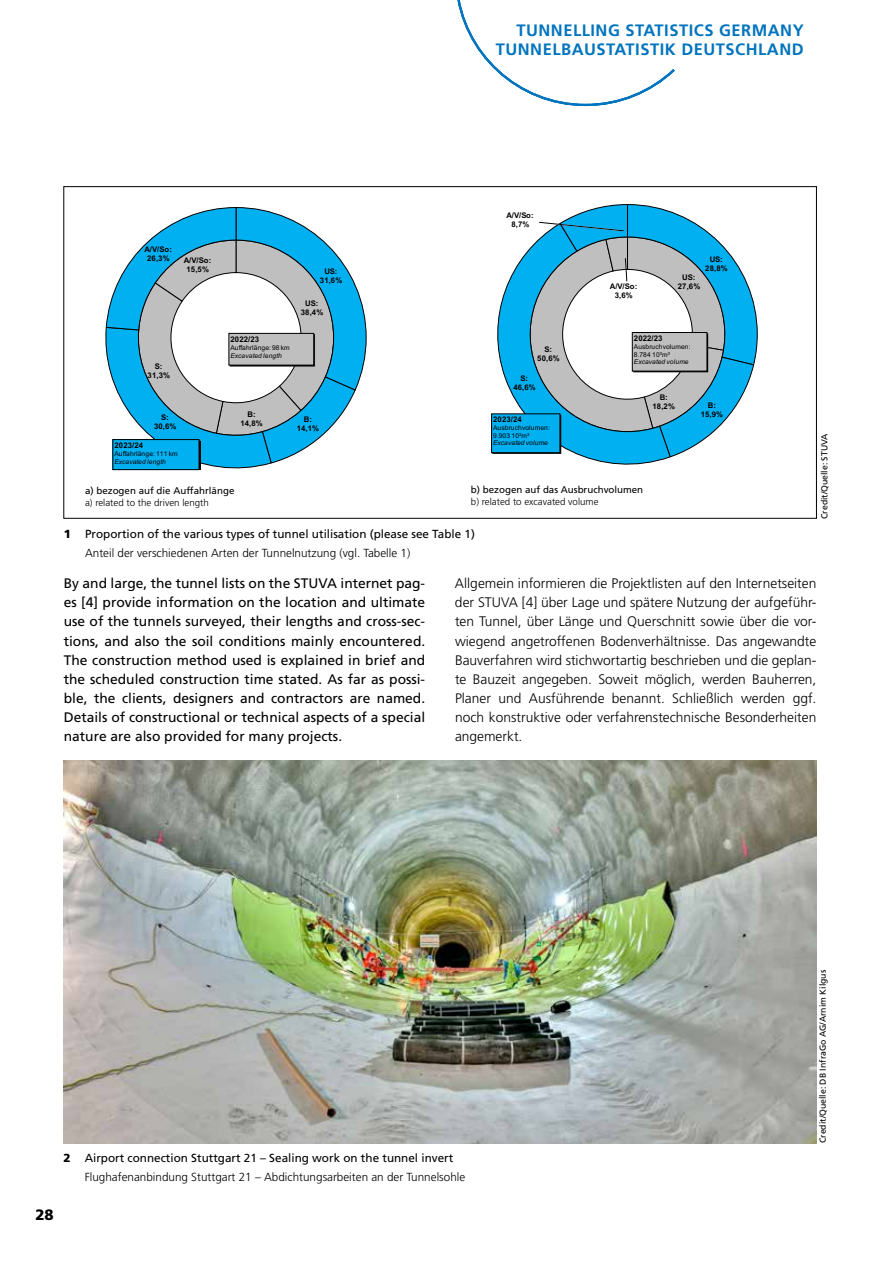
<style>
.page{position:relative;width:893px;height:1263px;background:#fff}
.page>*{position:absolute;margin:0;border:0;box-sizing:border-box;transform-origin:0 0}
.t1{font:700 16.5px/19.2px "Frutiger LT Std";letter-spacing:.03em;color:#0074be;text-align:right}
.t2{font:900 15px "Frutiger LT Std";color:#000}
.t3{font:300 13.8px/19.2px "Frutiger LT Std";color:#000;text-align:justify}
.t4{font:13.8px/19.2px "Frutiger LT Std";color:#000;text-align:justify}
.t5{font:300 11.7px/19.2px "Frutiger LT Std";color:#000}
.t6{font:11.7px/19.2px "Frutiger LT Std";color:#000}
.t7{font:9.75px "Frutiger LT Std";color:#000}
.t8{font:300 9.75px "Frutiger LT Std";color:#000}
.t9{font:8.7px "Frutiger LT Std";color:#000}
.t10{font:700 7.8px/8.9px "Arial";letter-spacing:.015em;color:#000;text-align:center}
.t11{font:6.6px/7.8px "Arial";letter-spacing:.025em;color:#000}
.t12{font:italic 6.6px "Arial";letter-spacing:.015em;color:#000}
.s1{font-weight:900}
.s2{font-weight:300}
.s3{font-weight:400}
</style>
<div class="page">
<svg style="left:457px;top:0;width:218px;height:107px"></svg>
<svg style="left:105px;top:207px;width:262px;height:263px"></svg>
<div style="left:229px;top:333px;width:85px;height:32px;background:#bfbfbf"></div>
<div style="left:229px;top:333px;width:85px;height:32px;border:1px solid #000"></div>
<svg style="left:491px;top:413px;width:180px;height:52px"></svg>
<svg style="left:492px;top:204px;width:266px;height:253px"></svg>
<img style="left:64px;top:760px;width:752px;height:383px">
<p class="t1" style="left:496px;top:21px;width:309px">TUNNELLING STATISTICS GERMANY<br>TUNNELBAUSTATISTIK DEUTSCHLAND</p>
<p class="t10" style="left:144px;top:245px;width:29px">A/V/So:<br>26,3%</p>
<p class="t10" style="left:184px;top:256px;width:29px">A/V/So:<br>15,5%</p>
<p class="t10" style="left:148px;top:362px;width:24px">S:<br>31,3%</p>
<p class="t10" style="left:154px;top:413px;width:24px">S:<br>30,6%</p>
<p class="t10" style="left:114px;top:441px;width:30px">2023/24</p>
<p class="t11" style="left:114px;top:449px;width:65px">Auffahrlänge: 111 km</p>
<p class="t12" style="left:114px;top:457px;width:53px">Excavated length</p>
<p class="t10" style="left:320px;top:267px;width:24px">US:<br>31,6%</p>
<p class="t10" style="left:230px;top:335px;width:30px">2022/23</p>
<p class="t11" style="left:230px;top:343px;width:61px">Auffahrlänge: 98 km</p>
<p class="t12" style="left:230px;top:351px;width:53px">Excavated length</p>
<p class="t10" style="left:301px;top:299px;width:24px">US:<br>38,4%</p>
<p class="t10" style="left:240px;top:410px;width:24px">B:<br>14,8%</p>
<p class="t10" style="left:297px;top:415px;width:24px">B:<br>14,1%</p>
<p class="t7" style="left:85px;top:485px;width:151px">a) bezogen auf die Auffahrlänge</p>
<p class="t8" style="left:85px;top:497px;width:125px">a) related to the driven length</p>
<p class="t10" style="left:506px;top:211px;width:29px">A/V/So:<br>8,7%</p>
<p class="t10" style="left:537px;top:345px;width:24px">S:<br>50,6%</p>
<p class="t10" style="left:513px;top:374px;width:24px">S:<br>46,6%</p>
<p class="t10" style="left:493px;top:415px;width:30px">2023/24</p>
<p class="t11" style="left:493px;top:424px;width:58px">Ausbruchvolumen:<br>9.903 10³m³</p>
<p class="t12" style="left:493px;top:439px;width:56px">Excavated volume</p>
<p class="t10" style="left:610px;top:282px;width:29px">A/V/So:<br>3,6%</p>
<p class="t10" style="left:705px;top:255px;width:24px">US:<br>28,8%</p>
<p class="t10" style="left:678px;top:273px;width:24px">US:<br>27,6%</p>
<p class="t10" style="left:634px;top:334px;width:30px">2022/23</p>
<p class="t11" style="left:634px;top:342px;width:58px">Ausbruchvolumen:<br>8.784 10³m³</p>
<p class="t12" style="left:634px;top:358px;width:56px">Excavated volume</p>
<p class="t10" style="left:652px;top:393px;width:24px">B:<br>18,2%</p>
<p class="t10" style="left:701px;top:401px;width:24px">B:<br>15,9%</p>
<p class="t7" style="left:471px;top:484px;width:174px">b) bezogen auf das Ausbruchvolumen</p>
<p class="t8" style="left:471px;top:497px;width:129px">b) related to excavated volume</p>
<p class="t6" style="left:85px;top:524px;width:391px;text-indent:-21px"><span class="s1">1</span> Proportion of the various types of tunnel utilisation (please see Table 1)<br><span class="s2">Anteil der verschiedenen Arten der Tunnelnutzung (vgl. Tabelle 1)</span></p>
<p class="t9" style="left:819px;top:519px;width:87px;rotate:-90deg">Credit/Quelle: STUVA</p>
<p class="t4" style="left:64px;top:574px;width:363px">By and large, the tunnel lists on the STUVA internet pag&shy;es [4] provide information on the location and ultimate use of the tunnels surveyed, their lengths and cross-sec&shy;tions, and also the soil conditions mainly encountered.<br>The construction method used is explained in brief and the scheduled construction time stated. As far as possi&shy;ble, the clients, designers and contractors are named.<br>Details of constructional or technical aspects of a special nature are also provided for many projects.</p>
<p class="t3" style="left:455px;top:574px;width:363px">Allgemein informieren die Projektlisten auf den Internetseiten der STUVA [4] über Lage und spätere Nutzung der aufgeführ&shy;ten Tunnel, über Länge und Querschnitt sowie über die vor&shy;wiegend angetroffenen Bodenverhältnisse. Das angewandte Bauverfahren wird stichwortartig beschrieben und die geplan&shy;te Bauzeit angegeben. Soweit möglich, werden Bauherren, Planer und Ausführende benannt. Schließlich werden ggf. noch konstruktive oder verfahrenstechnische Besonderheiten angemerkt.</p>
<p class="t2" style="left:35px;top:1205px;width:20px">28</p>
<p class="t5" style="left:85px;top:1148px;width:382px;text-indent:-21px"><span class="s1">2</span> <span class="s3">Airport connection Stuttgart 21 – Sealing work on the tunnel invert<br></span>Flughafenanbindung Stuttgart 21 – Abdichtungsarbeiten an der Tunnelsohle</p>
<p class="t9" style="left:818px;top:1143px;width:175px;rotate:-90deg">Credit/Quelle: DB InfraGo AG/Arnim Kilgus</p>
</div>
